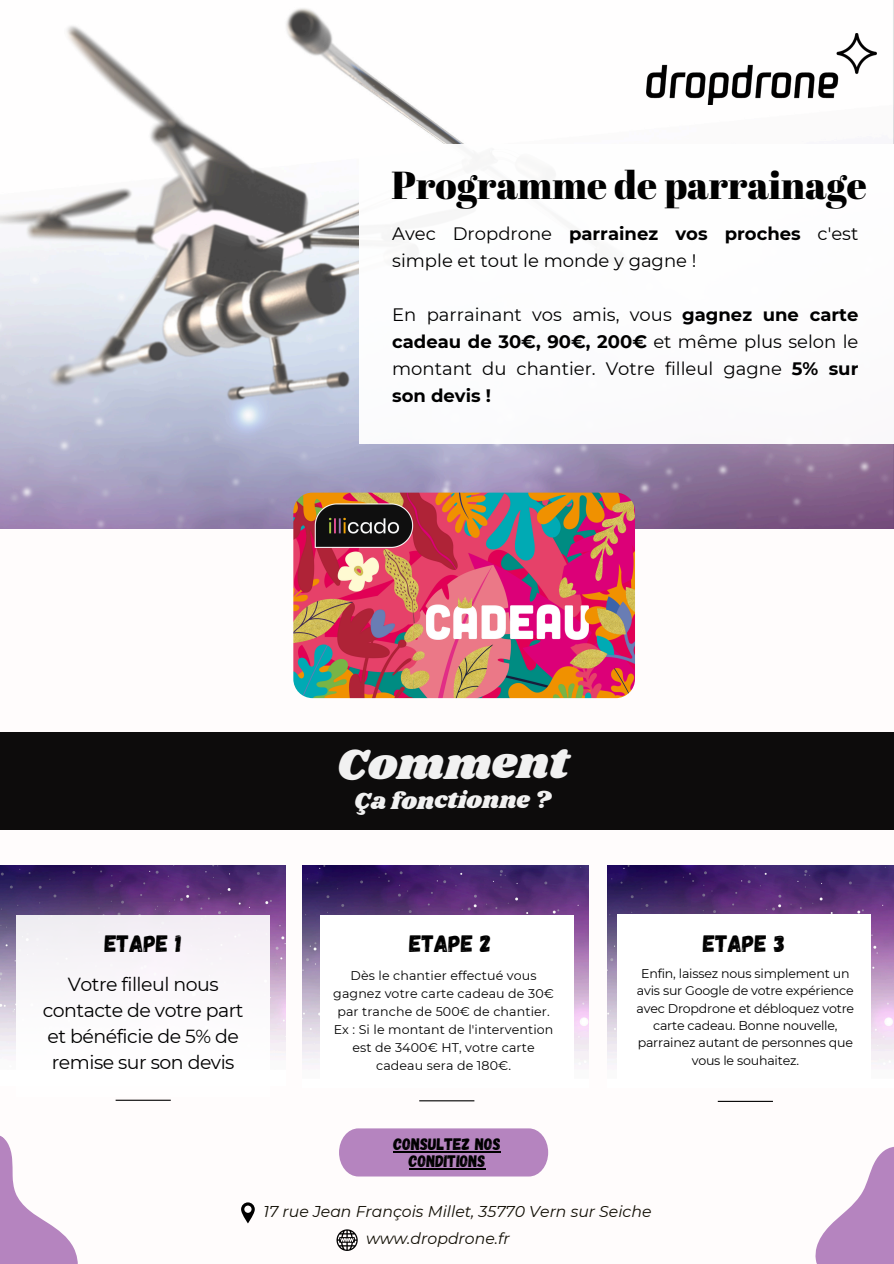
<style>
.page{position:relative;width:894px;height:1264px;background:#fff}
.page>*{position:absolute;margin:0;border:0;box-sizing:border-box;transform-origin:0 0}
.t1{font:45px "Shrikhand";color:#f1f1f1}
.t2{font:39px "Abril Fatface";color:#000}
.t3{font:24px "Shrikhand";color:#f1f1f1}
.t4{font:23.7px "Gagalin";color:#000}
.t5{font:18.9px/26px "Montserrat";letter-spacing:-.025em;color:#000;text-align:center}
.t6{font:18px/27px "Montserrat";color:#000}
.t7{font:16.65px/16.8px "Gagalin";color:#000;text-align:center}
.t8{font:italic 15.6px "Montserrat";color:#110e04}
.t9{font:12.6px/17.4px "Montserrat";letter-spacing:-.015em;color:#000;text-align:center}
.t10{font:12.6px/17.9px "Montserrat";letter-spacing:.01em;color:#000;text-align:center}
.s1{font-weight:700}
</style>
<div class="page">
<img style="left:0;top:8px;width:893px;height:521px">
<div style="left:359px;top:145px;width:534px;height:299px;background:#fff"></div>
<div style="left:0;top:732px;width:893px;height:97px;background:#0d0c0c"></div>
<img style="left:1px;top:865px;width:284px;height:188px">
<div style="left:17px;top:914px;width:253px;height:182px;background:#fff"></div>
<img style="left:303px;top:865px;width:285px;height:198px">
<div style="left:320px;top:914px;width:254px;height:173px;background:#fff"></div>
<img style="left:607px;top:865px;width:286px;height:198px">
<div style="left:617px;top:914px;width:253px;height:171px;background:#fff"></div>
<hr style="left:116px;top:1099px;width:55px;height:1px;background:#000">
<hr style="left:419px;top:1100px;width:55px;height:1px;background:#000">
<hr style="left:717px;top:1100px;width:55px;height:1px;background:#000">
<svg style="left:241px;top:1202px;width:13px;height:21px"></svg>
<svg style="left:336px;top:1229px;width:21px;height:21px"></svg>
<svg style="left:815px;top:1147px;width:78px;height:116px"></svg>
<svg style="left:0;top:1135px;width:78px;height:128px"></svg>
<img style="left:646px;top:33px;width:229px;height:71px">
<img style="left:293px;top:492px;width:342px;height:206px;border-radius:19px">
<svg style="left:339px;top:1128px;width:209px;height:48px;background:#b587be"></svg>
<hr style="left:393px;top:1151px;width:107px;height:1px;background:#000">
<hr style="left:408px;top:1168px;width:77px;height:1px;background:#000">
<p class="t2" style="left:391px;top:158px;width:477px">Programme de parrainage</p>
<h3 class="t6" style="left:392px;top:220px;width:467px">Avec Dropdrone <span class="s1">parrainez vos proches</span> c'est simple et tout le monde y gagne !</h3>
<h5 class="t6" style="left:392px;top:301px;width:467px;text-align:justify">En parrainant vos amis, vous <span class="s1">gagnez une carte cadeau de 30€, 90€, 200€</span> et même plus selon le montant du chantier. Votre filleul gagne <span class="s1">5% sur son devis !</span></h5>
<h1 class="t1" style="left:337px;top:732px;width:233px">Comment</h1>
<h4 class="t3" style="left:354px;top:783px;width:198px">Ça fonctionne ?</h4>
<h3 class="t4" style="left:105px;top:928px;width:78px">ETAPE 1</h3>
<p class="t4" style="left:409px;top:928px;width:84px">ETAPE 2</p>
<p class="t4" style="left:703px;top:928px;width:83px">ETAPE 3</p>
<h3 class="t5" style="left:43px;top:970px;width:202px">Votre filleul nous contacte de votre part et bénéficie de 5% de remise sur son devis</h3>
<p class="t10" style="left:333px;top:966px;width:222px">Dès le chantier effectué vous gagnez votre carte cadeau de 30€ par tranche de 500€ de chantier.<br>Ex : Si le montant de l'intervention est de 3400€ HT, votre carte cadeau sera de 180€.</p>
<p class="t9" style="left:636px;top:964px;width:219px">Enfin, laissez nous simplement un avis sur Google de votre expérience avec Dropdrone et débloquez votre carte cadeau. Bonne nouvelle, parrainez autant de personnes que vous le souhaitez.</p>
<h6 class="t7" style="left:393px;top:1134px;width:108px">CONSULTEZ NOS<br>CONDITIONS</h6>
<p class="t8" style="left:263px;top:1201px;width:389px">17 rue Jean François Millet, 35770 Vern sur Seiche</p>
<h5 class="t8" style="left:366px;top:1228px;width:145px">www.dropdrone.fr</h5>
</div>
